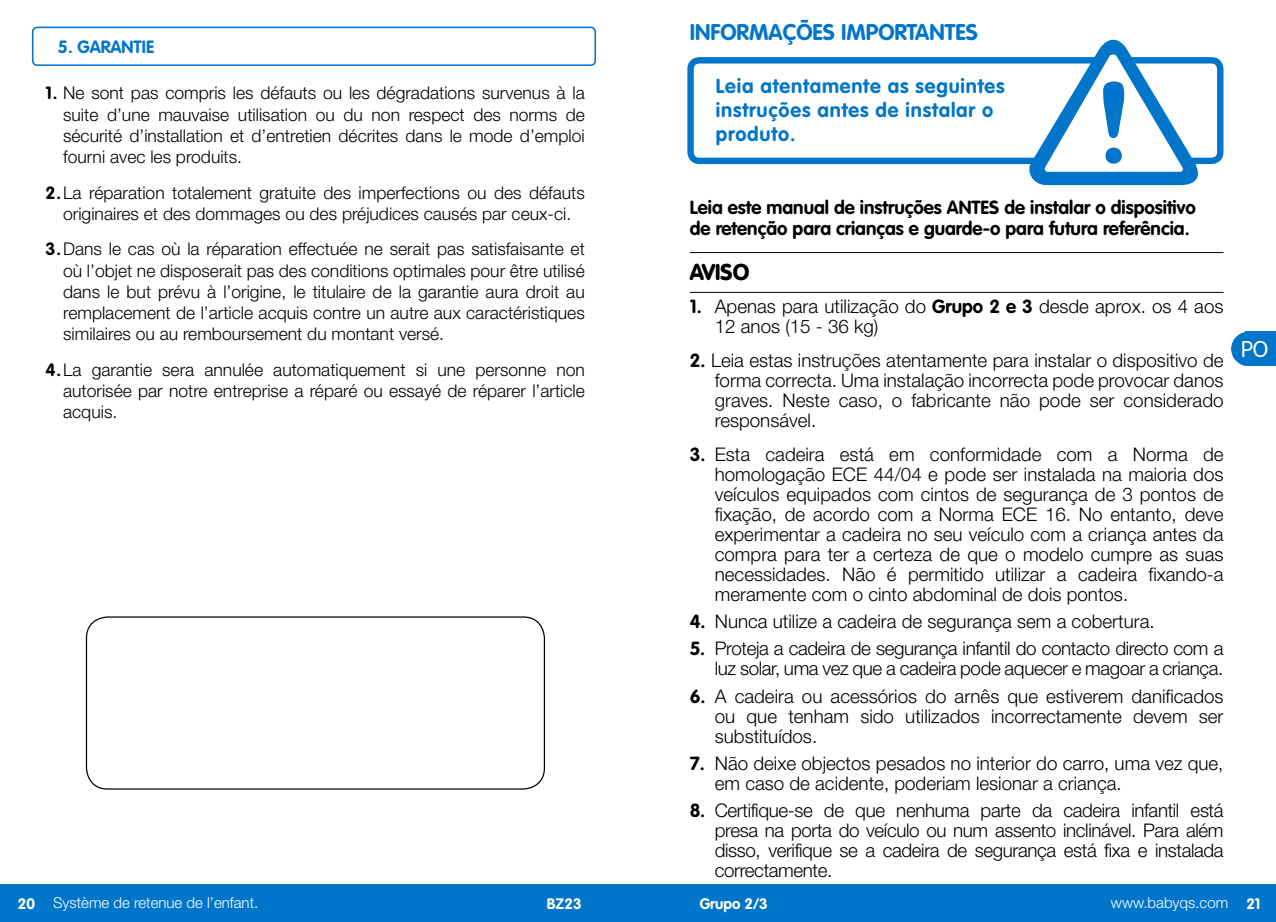
<style>
.page{position:relative;width:1276px;height:922px;background:#fff}
.page>*{position:absolute;margin:0;border:0;box-sizing:border-box;transform-origin:0 0}
.t1{font:700 22.5px "VAG Rounded Std";color:#0075c9}
.t2{font:900 22.5px "VAG Rounded Std";color:#000}
.t3{font:300 22.5px "VAG Rounded Std";color:#fff}
.t4{font:700 20px/24px "VAG Rounded Std";letter-spacing:.04em;color:#0075c9}
.t5{font:300 18.75px/20px "Helvetica Neue LT Std";color:#000;text-align:justify}
.t6{font:300 18.75px/20px "Helvetica Neue LT Std";letter-spacing:-.02em;color:#000;text-align:right}
.t7{font:700 18.75px/21.2px "VAG Rounded Std";color:#000}
.t8{font:300 17.5px/21.2px "Helvetica Neue LT Std";color:#000;text-align:justify}
.t9{font:700 17.5px "VAG Rounded Std";color:#0075c9}
.t10{font:300 15px "Helvetica Neue LT Std";color:#fff}
.t11{font:700 15px "VAG Rounded Std";color:#fff}
.s1{font-family:"VAG Rounded Std";font-weight:700}
</style>
<div class="page">
<hr style="left:690px;top:292px;width:533px;height:1px;background:#000">
<hr style="left:690px;top:252px;width:533px;height:1px;background:#000">
<div style="left:687px;top:57px;width:536px;height:107px;border:6px solid #0075c9;border-radius:9px"></div>
<svg style="left:1025px;top:39px;width:177px;height:146px"></svg>
<div style="left:32px;top:27px;width:564px;height:39px;border:2px solid #0075c9;border-radius:5px"></div>
<div style="left:86px;top:616px;width:459px;height:173px;border:1px solid #000;border-radius:21px"></div>
<div style="left:0;top:884px;width:1276px;height:37px;background:#0075c9"></div>
<div style="left:1245px;top:332px;width:31px;height:34px;background:#0075c9"></div>
<div style="left:1231px;top:332px;width:34px;height:34px;background:#0075c9;border-radius:50%"></div>
<p class="t9" style="left:58px;top:37px;width:98px">5. GARANTIE</p>
<p class="t8" style="left:63px;top:82px;width:523px;text-indent:-18px"><span class="s1">1.</span> Ne sont pas compris les défauts ou les dégradations survenus à la suite d’une mauvaise utilisation ou du non respect des norms de sécurité d’installation et d’entretien décrites dans le mode d’emploi fourni avec les produits.</p>
<p class="t8" style="left:46px;top:181px;width:541px;text-align:center"><span class="s1">2.</span>La réparation totalement gratuite des imperfections ou des défauts originaires et des dommages ou des préjudices causés par ceux-ci.</p>
<p class="t8" style="left:63px;top:238px;width:523px;text-indent:-18px"><span class="s1">3.</span>Dans le cas où la réparation effectuée ne serait pas satisfaisante et où l’objet ne disposerait pas des conditions optimales pour être utilisé dans le but prévu à l’origine, le titulaire de la garantie aura droit au remplacement de l’article acquis contre un autre aux caractéristiques similaires ou au remboursement du montant versé.</p>
<p class="t8" style="left:63px;top:358px;width:523px;text-indent:-18px"><span class="s1">4.</span>La garantie sera annulée automatiquement si une personne non autorisée par notre entreprise a réparé ou essayé de réparer l’article acquis.</p>
<p class="t1" style="left:690px;top:19px;width:289px">INFORMAÇÕES IMPORTANTES</p>
<p class="t4" style="left:716px;top:75px;width:290px">Leia atentamente as seguintes instruções antes de instalar o produto.</p>
<p class="t7" style="left:690px;top:197px;width:507px">Leia este manual de instruções ANTES de instalar o dispositivo de retenção para crianças e guarde-o para futura referência.</p>
<p class="t2" style="left:690px;top:258px;width:61px">AVISO</p>
<p class="t5" style="left:715px;top:295px;width:510px;text-indent:-25px"><span class="s1">1.</span> Apenas para utilização do <span class="s1">Grupo 2 e 3</span> desde aprox. os 4 aos<br>12 anos (15 - 36 kg)</p>
<p class="t5" style="left:715px;top:349px;width:510px;text-indent:-25px"><span class="s1">2.</span> Leia estas instruções atentamente para instalar o dispositivo de forma correcta. Uma instalação incorrecta pode provocar danos graves. Neste caso, o fabricante não pode ser considerado responsável.</p>
<p class="t5" style="left:715px;top:444px;width:510px;text-indent:-25px"><span class="s1">3.</span> Esta cadeira está em conformidade com a Norma de homologação ECE 44/04 e pode ser instalada na maioria dos veículos equipados com cintos de segurança de 3 pontos de fixação, de acordo com a Norma ECE 16. No entanto, deve experimentar a cadeira no seu veículo com a criança antes da compra para ter a certeza de que o modelo cumpre as suas necessidades. Não é permitido utilizar a cadeira fixando-a meramente com o cinto abdominal de dois pontos.</p>
<p class="t5" style="left:690px;top:611px;width:466px"><span class="s1">4.</span> Nunca utilize a cadeira de segurança sem a cobertura.</p>
<p class="t6" style="left:690px;top:638px;width:535px"><span class="s1">5.</span> Proteja a cadeira de segurança infantil do contacto directo com a luz solar, uma vez que a cadeira pode aquecer e magoar a criança.</p>
<p class="t5" style="left:715px;top:685px;width:510px;text-indent:-25px"><span class="s1">6.</span> A cadeira ou acessórios do arnês que estiverem danificados ou que tenham sido utilizados incorrectamente devem ser substituídos.</p>
<p class="t5" style="left:715px;top:752px;width:510px;text-indent:-25px"><span class="s1">7.</span> Não deixe objectos pesados no interior do carro, uma vez que, em caso de acidente, poderiam lesionar a criança.</p>
<p class="t5" style="left:715px;top:799px;width:510px;text-indent:-25px"><span class="s1">8.</span> Certifique-se de que nenhuma parte da cadeira infantil está presa na porta do veículo ou num assento inclinável. Para além disso, verifique se a cadeira de segurança está fixa e instalada correctamente.</p>
<p class="t3" style="left:1241px;top:336px;width:29px">PO</p>
<p class="t10" style="left:18px;top:893px;width:242px"><span class="s1">20</span> Système de retenue de l’enfant.</p>
<p class="t11" style="left:547px;top:894px;width:36px">BZ23</p>
<p class="t11" style="left:699px;top:894px;width:70px">Grupo 2/3</p>
<p class="t10" style="left:1111px;top:893px;width:151px">www.babyqs.com <span class="s1">21</span></p>
<p class="t10" style="left:63px;top:893px;width:173px">istema de retención infantil</p>
</div>
